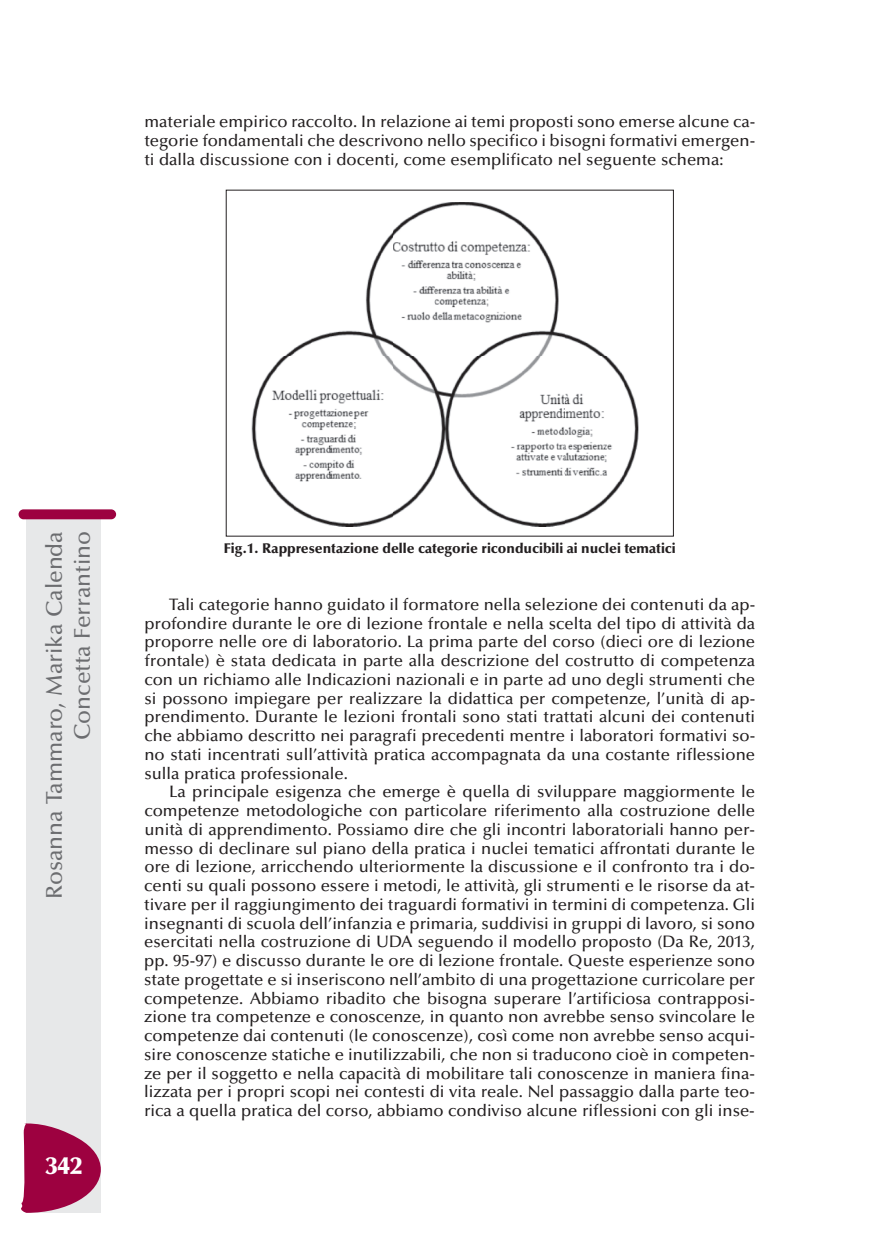
<style>
.page{position:relative;width:869px;height:1241px;background:#fff}
.page>*{position:absolute;margin:0;border:0;box-sizing:border-box;transform-origin:0 0}
.t1{font:900 24.5px "Optima";color:#fff}
.t2{font:500 22.75px/28px "Optima";color:#6c6d70;text-align:right}
.t3{font:500 16.62px/18.7px "Optima";color:#231f20;text-align:justify}
.t4{font:900 14px "Optima";color:#231f20}
</style>
<div class="page">
<img style="left:251px;top:202px;width:388px;height:324px">
<div style="left:27px;top:517px;width:74px;height:695px;background:#e7e8e9"></div>
<div style="left:19px;top:509px;width:97px;height:10px;background:#9d0140;border-radius:5px"></div>
<svg style="left:21px;top:1122px;width:80px;height:90px"></svg>
<p class="t3" style="left:144px;top:114px;width:612px">materiale empirico raccolto. In relazione ai temi proposti sono emerse alcune ca&shy;tegorie fondamentali che descrivono nello specifico i bisogni formativi emergen&shy;ti dalla discussione con i docenti, come esemplificato nel seguente schema:</p>
<h2 class="t2" style="left:43px;top:898px;width:369px;rotate:-90deg">Rosanna Tammaro, Marika Calenda<br>Concetta Ferrantino</h2>
<h1 class="t1" style="left:45px;top:1155px;width:38px">342</h1>
<p class="t4" style="left:224px;top:543px;width:453px">Fig.1. Rappresentazione delle categorie riconducibili ai nuclei tematici</p>
<p class="t3" style="left:144px;top:596px;width:612px;text-indent:25px">Tali categorie hanno guidato il formatore nella selezione dei contenuti da ap&shy;profondire durante le ore di lezione frontale e nella scelta del tipo di attività da proporre nelle ore di laboratorio. La prima parte del corso (dieci ore di lezione frontale) è stata dedicata in parte alla descrizione del costrutto di competenza con un richiamo alle Indicazioni nazionali e in parte ad uno degli strumenti che si possono impiegare per realizzare la didattica per competenze, l’unità di ap&shy;prendimento. Durante le lezioni frontali sono stati trattati alcuni dei contenuti che abbiamo descritto nei paragrafi precedenti mentre i laboratori formativi so&shy;no stati incentrati sull’attività pratica accompagnata da una costante riflessione sulla pratica professionale.</p>
<p class="t3" style="left:144px;top:783px;width:612px;text-indent:25px">La principale esigenza che emerge è quella di sviluppare maggiormente le competenze metodologiche con particolare riferimento alla costruzione delle unità di apprendimento. Possiamo dire che gli incontri laboratoriali hanno per&shy;messo di declinare sul piano della pratica i nuclei tematici affrontati durante le ore di lezione, arricchendo ulteriormente la discussione e il confronto tra i do&shy;centi su quali possono essere i metodi, le attività, gli strumenti e le risorse da at&shy;tivare per il raggiungimento dei traguardi formativi in termini di competenza. Gli insegnanti di scuola dell’infanzia e primaria, suddivisi in gruppi di lavoro, si sono esercitati nella costruzione di UDA seguendo il modello proposto (Da Re, 2013, pp. 95-97) e discusso durante le ore di lezione frontale. Queste esperienze sono state progettate e si inseriscono nell’ambito di una progettazione curricolare per competenze. Abbiamo ribadito che bisogna superare l’artificiosa contrapposi&shy;zione tra competenze e conoscenze, in quanto non avrebbe senso svincolare le competenze dai contenuti (le conoscenze), così come non avrebbe senso acqui&shy;sire conoscenze statiche e inutilizzabili, che non si traducono cioè in competen&shy;ze per il soggetto e nella capacità di mobilitare tali conoscenze in maniera fina&shy;lizzata per i propri scopi nei contesti di vita reale. Nel passaggio dalla parte teo&shy;rica a quella pratica del corso, abbiamo condiviso alcune riflessioni con gli inse-</p>
</div>
